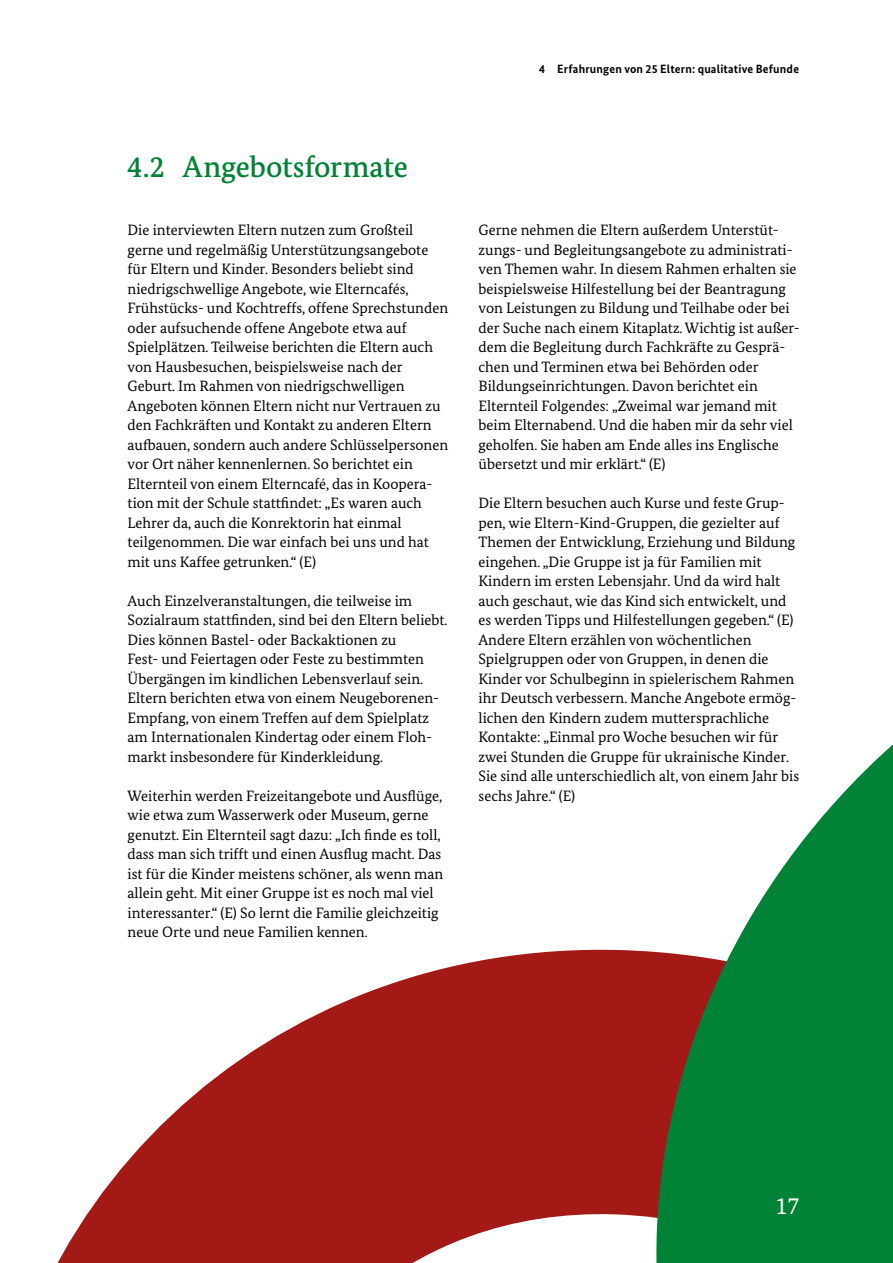
<style>
.page{position:relative;width:893px;height:1263px;background:#fff}
.page>*{position:absolute;margin:0;border:0;box-sizing:border-box;transform-origin:0 0}
.A4_V_C-Inhalt_HL_C-03-H2-HL_2_2Sp{font:500 30px "Bundes Serif";letter-spacing:-.005em;color:#008237}
.t1{font:24px "Bundes Serif";color:#fff}
.A4_V_D-Inhalt_IS_D-01_1-P-FT{font:15px/19.5px "Bundes Serif";color:#000}
.t2{font:700 12px "Bundes Sans";letter-spacing:.015em;color:#000}
</style>
<div class="page">
<svg style="left:57px;top:949px;width:545px;height:314px;fill:#a31916"></svg>
<svg style="left:602px;top:744px;width:291px;height:519px;fill:#008237"></svg>
<p class="t2" style="left:539px;top:62px;width:262px">4 Erfahrungen von 25 Eltern: qualitative Befunde</p>
<h2 class="A4_V_C-Inhalt_HL_C-03-H2-HL_2_2Sp" style="left:128px;top:148px;width:282px">4.2 Angebotsformate</h2>
<p class="A4_V_D-Inhalt_IS_D-01_1-P-FT" style="left:128px;top:220px;width:322px">Die interviewten Eltern nutzen zum Großteil gerne und regelmäßig Unterstützungsangebote für Eltern und Kinder. Besonders beliebt sind niedrigschwellige Angebote, wie Elterncafés, Frühstücks- und Kochtreffs, offene Sprechstunden oder aufsuchende offene Angebote etwa auf Spielplätzen. Teilweise berichten die Eltern auch von Hausbesuchen, beispielsweise nach der Geburt. Im Rahmen von niedrigschwelligen Angeboten können Eltern nicht nur Vertrauen zu den Fachkräften und Kontakt zu anderen Eltern aufbauen, sondern auch andere Schlüsselpersonen vor Ort näher kennenlernen. So berichtet ein Elternteil von einem Elterncafé, das in Koopera&shy;tion mit der Schule stattfindet: „Es waren auch Lehrer da, auch die Konrektorin hat einmal teilgenommen. Die war einfach bei uns und hat mit uns Kaffee getrunken.“ (E)</p>
<p class="A4_V_D-Inhalt_IS_D-01_1-P-FT" style="left:128px;top:591px;width:321px">Auch Einzelveranstaltungen, die teilweise im Sozialraum stattfinden, sind bei den Eltern beliebt.<br>Dies können Bastel- oder Backaktionen zu<br>Fest- und Feiertagen oder Feste zu bestimmten Übergängen im kindlichen Lebensverlauf sein.<br>Eltern berichten etwa von einem Neugeborenen-Empfang, von einem Treffen auf dem Spielplatz am Internationalen Kindertag oder einem Floh&shy;markt insbesondere für Kinderkleidung.</p>
<p class="A4_V_D-Inhalt_IS_D-01_1-P-FT" style="left:128px;top:786px;width:317px">Weiterhin werden Freizeitangebote und Ausflüge, wie etwa zum Wasserwerk oder Museum, gerne genutzt. Ein Elternteil sagt dazu: „Ich finde es toll, dass man sich trifft und einen Ausflug macht. Das ist für die Kinder meistens schöner, als wenn man allein geht. Mit einer Gruppe ist es noch mal viel interessanter.“ (E) So lernt die Familie gleichzeitig neue Orte und neue Familien kennen.</p>
<p class="A4_V_D-Inhalt_IS_D-01_1-P-FT" style="left:479px;top:220px;width:323px">Gerne nehmen die Eltern außerdem Unterstüt&shy;zungs- und Begleitungsangebote zu administrati&shy;ven Themen wahr. In diesem Rahmen erhalten sie beispielsweise Hilfestellung bei der Beantragung von Leistungen zu Bildung und Teilhabe oder bei der Suche nach einem Kitaplatz. Wichtig ist außer&shy;dem die Begleitung durch Fachkräfte zu Gesprä&shy;chen und Terminen etwa bei Behörden oder Bildungseinrichtungen. Davon berichtet ein Elternteil Folgendes: „Zweimal war jemand mit beim Elternabend. Und die haben mir da sehr viel geholfen. Sie haben am Ende alles ins Englische übersetzt und mir erklärt.“ (E)</p>
<p class="A4_V_D-Inhalt_IS_D-01_1-P-FT" style="left:479px;top:493px;width:322px">Die Eltern besuchen auch Kurse und feste Grup&shy;pen, wie Eltern-Kind-Gruppen, die gezielter auf Themen der Entwicklung, Erziehung und Bildung eingehen. „Die Gruppe ist ja für Familien mit Kindern im ersten Lebensjahr. Und da wird halt auch geschaut, wie das Kind sich entwickelt, und es werden Tipps und Hilfestellungen gegeben.“ (E)<br>Andere Eltern erzählen von wöchentlichen Spielgruppen oder von Gruppen, in denen die Kinder vor Schulbeginn in spielerischem Rahmen ihr Deutsch verbessern. Manche Angebote ermög&shy;lichen den Kindern zudem muttersprachliche Kontakte: „Einmal pro Woche besuchen wir für zwei Stunden die Gruppe für ukrainische Kinder.<br>Sie sind alle unterschiedlich alt, von einem Jahr bis sechs Jahre.“ (E)</p>
<h2 class="t1" style="left:775px;top:1191px;width:25px">17</h2>
</div>
